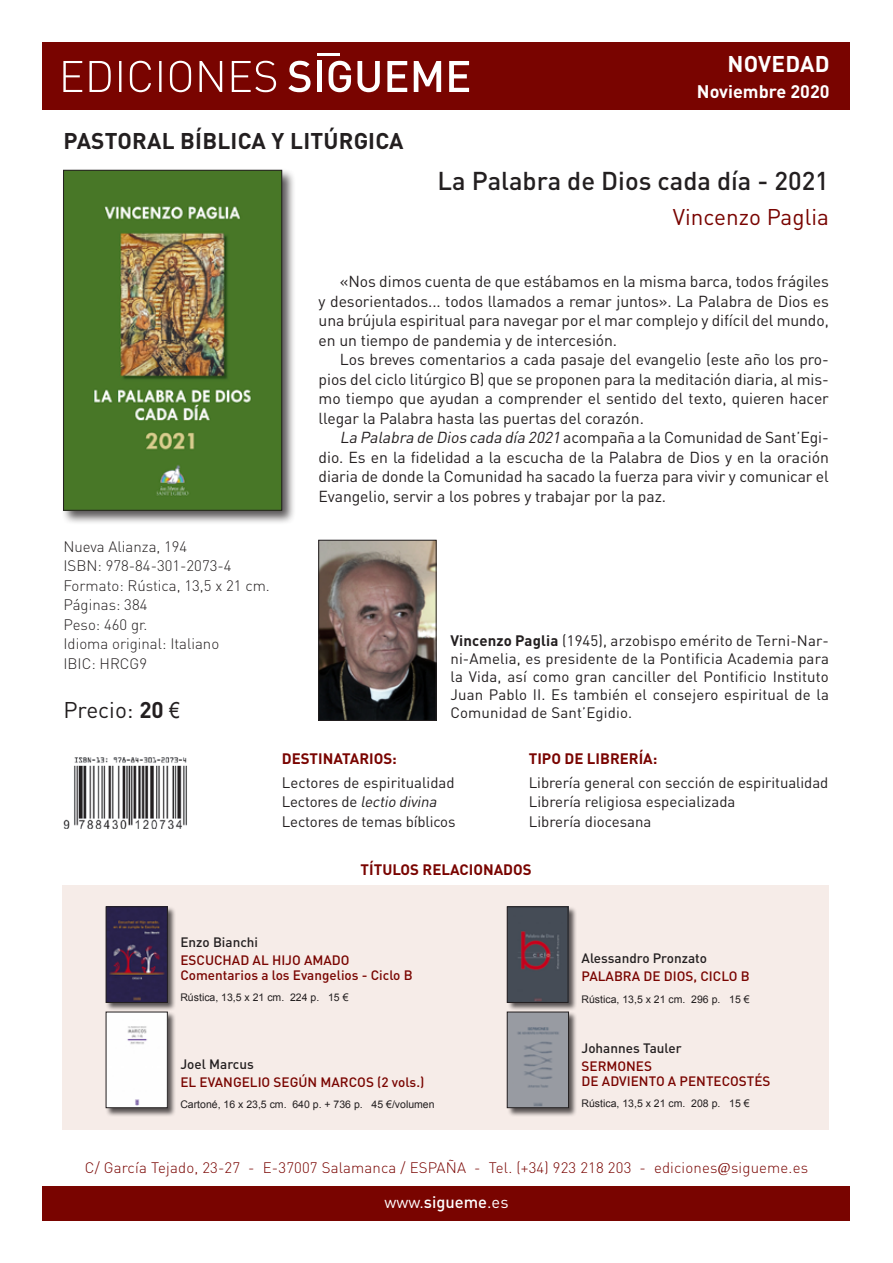
<style>
.page{position:relative;width:893px;height:1263px;background:#fff}
.page>*{position:absolute;margin:0;border:0;box-sizing:border-box;transform-origin:0 0}
.t1{font:500 25.5px "DIN Pro";color:#231f20}
.t2{font:700 22.5px "DIN Pro";letter-spacing:.01em;color:#231f20}
.t3{font:22.5px "DIN Pro";color:#790400}
.t4{font:22.5px "DIN Pro";color:#231f20}
.t5{font:700 22.5px "DIN Pro";letter-spacing:.01em;color:#fff}
.t6{font:700 18px "DIN Pro";color:#fff}
.t7{font:16.5px "DIN Pro";color:#fff}
.t8{font:15.75px/19.5px "DIN Pro";letter-spacing:-.005em;color:#231f20;text-align:justify}
.t9{font:15px/18px "DIN Pro";color:#231f20}
.t10{font:300 15px/19.5px "DIN Pro";color:#231f20}
.t11{font:300 15px "DIN Pro";letter-spacing:.01em;color:#790400}
.t12{font:700 15px "DIN Pro";color:#790400}
.t13{font:500 13.5px/15px "DIN Pro";color:#790400}
.t14{font:500 13.5px "DIN Pro";color:#231f20}
.t15{font:10.5px "Arial";color:#231f20}
.s1{font-weight:700}
.s2{font-family:"Arial Narrow"}
.s3{font-style:italic}
.s4{font-family:"Sakkal Majalla";font-weight:400;font-size:19.5px}
.s5{font-weight:500}
</style>
<div class="page">
<div style="left:43px;top:1186px;width:807px;height:34px;background:#790400"></div>
<div style="left:43px;top:43px;width:807px;height:67px;background:#790400"></div>
<hr style="left:317px;top:53px;width:23px;height:3px;background:#fff">
<svg style="left:288px;top:61px;width:23px;height:31px"></svg>
<div style="left:317px;top:61px;width:5px;height:31px;background:#fff"></div>
<svg style="left:329px;top:61px;width:22px;height:31px"></svg>
<svg style="left:357px;top:61px;width:23px;height:31px"></svg>
<svg style="left:387px;top:61px;width:20px;height:31px"></svg>
<svg style="left:414px;top:61px;width:27px;height:31px"></svg>
<svg style="left:449px;top:61px;width:20px;height:31px"></svg>
<svg style="left:63px;top:61px;width:213px;height:31px"></svg>
<div style="left:61px;top:168px;width:235px;height:356px;background:#231f20;opacity:.75"></div>
<img style="left:65px;top:172px;width:215px;height:336px">
<div style="left:63px;top:170px;width:219px;height:340px;border:1px solid #231f20"></div>
<div style="left:63px;top:885px;width:766px;height:245px;background:#f6ece8"></div>
<div style="left:106px;top:1011px;width:70px;height:106px;background:#231f20;opacity:.75"></div>
<div style="left:108px;top:1014px;width:57px;height:92px;background:#fefefe"></div>
<div style="left:106px;top:906px;width:70px;height:105px;background:#231f20;opacity:.75"></div>
<img style="left:108px;top:909px;width:57px;height:91px">
<div style="left:106px;top:907px;width:61px;height:95px;border:1px solid #231f20"></div>
<img style="left:63px;top:757px;width:124px;height:71px">
<div style="left:507px;top:1011px;width:70px;height:106px;background:#231f20;opacity:.75"></div>
<img style="left:509px;top:1014px;width:58px;height:92px">
<div style="left:507px;top:1012px;width:62px;height:96px;border:1px solid #231f20"></div>
<div style="left:507px;top:906px;width:70px;height:105px;background:#231f20;opacity:.75"></div>
<img style="left:509px;top:909px;width:57px;height:91px">
<div style="left:507px;top:907px;width:61px;height:95px;border:1px solid #231f20"></div>
<img style="left:321px;top:542px;width:113px;height:176px">
<div style="left:319px;top:540px;width:117px;height:180px;border:1px solid #231f20"></div>
<h2 class="t5" style="left:727px;top:49px;width:104px">NOVEDAD</h2>
<h2 class="t2" style="left:63px;top:126px;width:342px">PASTORAL BÍBLICA Y LITÚRGICA</h2>
<p class="t6" style="left:697px;top:80px;width:134px">Noviembre 2020</p>
<h1 class="t1" style="left:438px;top:163px;width:393px">La Palabra de Dios cada día - 2021</h1>
<h2 class="t3" style="left:673px;top:202px;width:157px">Vincenzo Paglia</h2>
<p class="t10" style="left:63px;top:536px;width:208px">Nueva Alianza, 194<br>ISBN: 978-84-301-2073-4<br>Formato: Rústica, 13,5 x 21 cm.<br>Páginas: 384<br>Peso: 460 gr.<br>Idioma original: Italiano<br>IBIC: HRCG9</p>
<h2 class="t4" style="left:63px;top:694px;width:118px">Precio: <span class="s1">20</span> <span class="s2">€</span></h2>
<p class="t8" style="left:319px;top:271px;width:512px;text-indent:21px">«Nos dimos cuenta de que estábamos en la misma barca, todos frágiles y desorientados... todos llamados a remar juntos». La Palabra de Dios es una brújula espiritual para navegar por el mar complejo y difícil del mundo, en un tiempo de pandemia y de intercesión.</p>
<p class="t8" style="left:319px;top:349px;width:512px;text-indent:21px">Los breves comentarios a cada pasaje del evangelio (este año los pro&shy;pios del ciclo litúrgico B) que se proponen para la meditación diaria, al mis&shy;mo tiempo que ayudan a comprender el sentido del texto, quieren hacer llegar la Palabra hasta las puertas del corazón.</p>
<p class="t8" style="left:319px;top:427px;width:512px;text-indent:21px"><span class="s3">La Palabra de Dios cada día 2021</span> acompaña a la Comunidad de Sant’Egi&shy;dio. Es en la fidelidad a la escucha de la Palabra de Dios y en la oración diaria de donde la Comunidad ha sacado la fuerza para vivir y comunicar el Evangelio, servir a los pobres y trabajar por la paz.</p>
<p class="t9" style="left:450px;top:630px;width:380px;text-align:justify"><span class="s1">Vincenzo Paglia</span> (1945), arzobispo emérito de Terni-Nar&shy;ni-Amelia, es presidente de la Pontificia Academia para la Vida, así como gran canciller del Pontificio Instituto Juan Pablo II. Es también el consejero espiritual de la Comunidad de Sant’Egidio.</p>
<p class="t12" style="left:282px;top:749px;width:117px">DESTINATARIOS:</p>
<p class="t9" style="left:282px;top:772px;width:175px;line-height:19.5px">Lectores de espiritualidad<br>L e c t o re s d e <span class="s3">lectio divina<br></span>Lectores de temas bíblicos</p>
<p class="t12" style="left:529px;top:749px;width:130px">TIPO DE LIBRERÍA:</p>
<p class="t9" style="left:529px;top:772px;width:301px;line-height:19.5px">Librería general con sección de espiritualidad<br>Librería religiosa especializada<br>Librería diocesana</p>
<p class="t12" style="left:361px;top:859px;width:173px">TÍTULOS RELACIONADOS</p>
<p class="t14" style="left:180px;top:933px;width:79px">Enzo Bianchi</p>
<p class="t13" style="left:180px;top:952px;width:234px">ESCUCHAD AL HIJO AMADO<br>Comentarios a los Evangelios - Ciclo B</p>
<p class="t15" style="left:180px;top:991px;width:170px">Rústica, 13,5 x 21 cm. 224 p. 15 €</p>
<p class="t14" style="left:180px;top:1054px;width:75px">Joel Marcus</p>
<p class="t13" style="left:180px;top:1074px;width:245px">EL EVANGELIO SEGÚN MARCOS (2 vols.)</p>
<p class="t15" style="left:180px;top:1097px;width:256px">Cartoné, 16 x 23,5 cm. 640 p. + 736 p. 45 €/volumen</p>
<p class="t14" style="left:582px;top:949px;width:127px">Alessandro Pronzato</p>
<p class="t13" style="left:582px;top:968px;width:170px">PALABRA DE DIOS, CICLO B</p>
<p class="t15" style="left:582px;top:992px;width:170px">Rústica, 13,5 x 21 cm. 296 p. 15 €</p>
<p class="t14" style="left:582px;top:1038px;width:102px">Johannes Tauler</p>
<p class="t13" style="left:582px;top:1058px;width:190px">SERMONES<br>DE ADVIENTO A PENTECOSTÉS</p>
<p class="t15" style="left:582px;top:1096px;width:170px">Rústica, 13,5 x 21 cm. 208 p. 15 €</p>
<p class="t11" style="left:85px;top:1157px;width:725px">C/ García Tejado, 23-27 - E-37007 Salamanca / ESPAÑA - Tel. (+34) 923 218 203 - ediciones<span class="s4">@</span>sigueme.es</p>
<p class="t7" style="left:384px;top:1191px;width:126px">www.<span class="s5">sigueme</span>.es</p>
</div>
